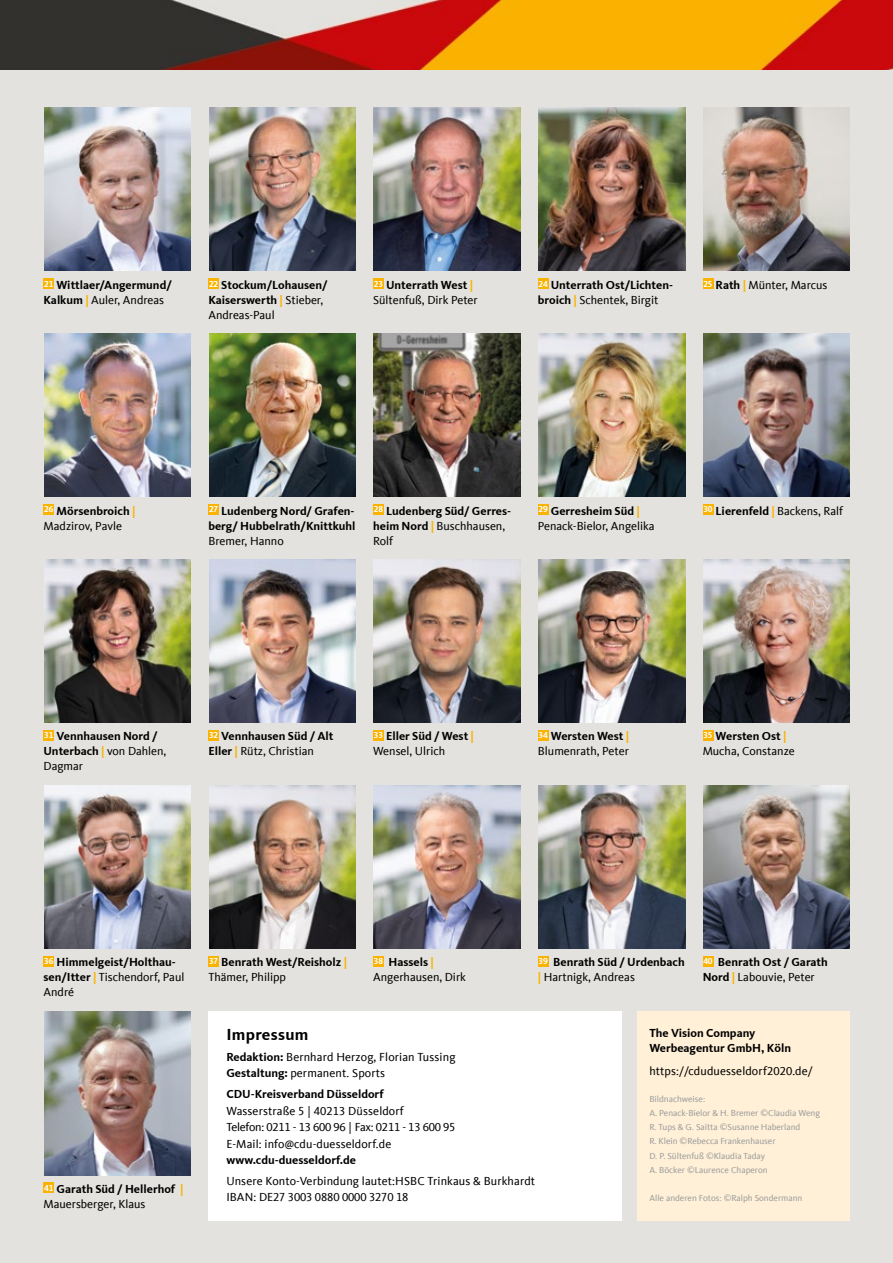
<style>
.page{position:relative;width:893px;height:1263px;background:#e3e2de}
.page>*{position:absolute;margin:0;border:0;box-sizing:border-box;transform-origin:0 0}
.t1{font:700 16.5px "CDU Kievit Tab";letter-spacing:.02em;color:#000}
.t2{font:700 12px/15px "CDU Kievit Tab";color:#000}
.t3{font:12px/15px "CDU Kievit Tab";color:#000}
.t4{font:9px/14.2px "CDU Kievit Tab";color:#9c9d9d}
.s1{color:#fab300}
.s2{font-weight:400}
.s3{font-weight:700}
.s4{font-weight:700;color:#fab300}
</style>
<div class="page">
<img style="left:0;top:0;width:893px;height:69px">
<img style="left:44px;top:333px;width:147px;height:164px">
<img style="left:209px;top:333px;width:147px;height:164px">
<img style="left:374px;top:333px;width:146px;height:164px">
<img style="left:539px;top:333px;width:146px;height:164px">
<img style="left:703px;top:333px;width:147px;height:164px">
<div style="left:44px;top:504px;width:10px;height:11px;background:#fab300"></div>
<div style="left:208px;top:504px;width:11px;height:11px;background:#fab300"></div>
<div style="left:373px;top:504px;width:11px;height:11px;background:#fab300"></div>
<div style="left:538px;top:504px;width:11px;height:11px;background:#fab300"></div>
<div style="left:703px;top:504px;width:10px;height:11px;background:#fab300"></div>
<img style="left:44px;top:107px;width:147px;height:164px">
<img style="left:209px;top:107px;width:147px;height:164px">
<img style="left:374px;top:107px;width:146px;height:164px">
<img style="left:539px;top:107px;width:146px;height:164px">
<img style="left:703px;top:107px;width:147px;height:164px">
<div style="left:44px;top:278px;width:10px;height:11px;background:#fab300"></div>
<div style="left:208px;top:278px;width:11px;height:11px;background:#fab300"></div>
<div style="left:373px;top:278px;width:11px;height:11px;background:#fab300"></div>
<div style="left:538px;top:278px;width:11px;height:11px;background:#fab300"></div>
<div style="left:703px;top:278px;width:10px;height:11px;background:#fab300"></div>
<img style="left:44px;top:559px;width:147px;height:164px">
<img style="left:209px;top:559px;width:147px;height:164px">
<img style="left:374px;top:559px;width:146px;height:164px">
<img style="left:539px;top:559px;width:146px;height:164px">
<img style="left:703px;top:559px;width:147px;height:164px">
<div style="left:44px;top:730px;width:10px;height:10px;background:#fab300"></div>
<div style="left:208px;top:730px;width:11px;height:10px;background:#fab300"></div>
<div style="left:373px;top:730px;width:11px;height:10px;background:#fab300"></div>
<div style="left:538px;top:730px;width:11px;height:10px;background:#fab300"></div>
<div style="left:703px;top:730px;width:10px;height:10px;background:#fab300"></div>
<img style="left:44px;top:785px;width:147px;height:163px">
<img style="left:209px;top:785px;width:147px;height:163px">
<img style="left:374px;top:785px;width:146px;height:163px">
<img style="left:539px;top:785px;width:146px;height:163px">
<img style="left:703px;top:785px;width:147px;height:163px">
<div style="left:44px;top:956px;width:10px;height:10px;background:#fab300"></div>
<div style="left:208px;top:956px;width:11px;height:10px;background:#fab300"></div>
<div style="left:373px;top:956px;width:11px;height:10px;background:#fab300"></div>
<div style="left:538px;top:956px;width:11px;height:10px;background:#fab300"></div>
<div style="left:703px;top:956px;width:10px;height:10px;background:#fab300"></div>
<img style="left:44px;top:1012px;width:147px;height:163px">
<div style="left:44px;top:1182px;width:10px;height:11px;background:#fab300"></div>
<div style="left:637px;top:1012px;width:213px;height:209px;background:#fff0d7"></div>
<div style="left:208px;top:1011px;width:414px;height:209px;background:#fff"></div>
<p class="t2" style="left:44px;top:277px;width:130px"><sup>21</sup> Wittlaer/Angermund/<br>Kalkum <span class="s1">|</span> <span class="s2">Auler, Andreas</span></p>
<p class="t2" style="left:208px;top:277px;width:121px"><sup>22</sup> Stockum/Lohausen/<br>Kaiserswerth <span class="s1">|</span> <span class="s2">Stieber,<br>Andreas-Paul</span></p>
<p class="t3" style="left:373px;top:277px;width:106px"><sup>23</sup> <span class="s3">Unterrath West</span> <span class="s4">|<br></span>Sültenfuß, Dirk Peter</p>
<p class="t2" style="left:538px;top:277px;width:137px"><sup>24</sup> Unterrath Ost/Lichten&shy;broich <span class="s1">|</span> <span class="s2">Schentek, Birgit</span></p>
<p class="t3" style="left:703px;top:277px;width:126px"><sup>25</sup> <span class="s3">Rath</span> <span class="s4">|</span> Münter, Marcus</p>
<p class="t3" style="left:44px;top:503px;width:93px"><sup>26</sup> <span class="s3">Mörsenbroich</span> <span class="s4">|<br></span>Madzirov, Pavle</p>
<p class="t2" style="left:208px;top:503px;width:149px"><sup>27</sup> Ludenberg Nord/ Grafen&shy;berg/ Hubbelrath/Knittkuhl</p>
<p class="t3" style="left:208px;top:533px;width:77px">Bremer, Hanno</p>
<p class="t2" style="left:373px;top:503px;width:139px"><sup>28</sup> Ludenberg Süd/ Gerres&shy;heim Nord <span class="s1">|</span> <span class="s2">Buschhausen,<br>Rolf</span></p>
<p class="t3" style="left:538px;top:503px;width:118px"><sup>29</sup> <span class="s3">Gerresheim Süd</span> <span class="s4">|<br></span>Penack-Bielor, Angelika</p>
<p class="t3" style="left:703px;top:503px;width:141px"><sup>30</sup> <span class="s3">Lierenfeld</span> <span class="s4">|</span> Backens, Ralf</p>
<p class="t2" style="left:44px;top:729px;width:124px"><sup>31</sup> Vennhausen Nord /<br>Unterbach <span class="s1">|</span> <span class="s2">von Dahlen,<br>Dagmar</span></p>
<p class="t2" style="left:208px;top:729px;width:127px"><sup>32</sup> Vennhausen Süd / Alt<br>Eller <span class="s1">|</span> <span class="s2">Rütz, Christian</span></p>
<p class="t2" style="left:373px;top:729px;width:102px"><sup>33</sup> Eller Süd / West <span class="s1">|<br></span><span class="s2">Wensel, Ulrich</span></p>
<p class="t3" style="left:538px;top:729px;width:93px"><sup>34</sup> <span class="s3">Wersten West</span> <span class="s4">|<br></span>Blumenrath, Peter</p>
<p class="t3" style="left:703px;top:729px;width:94px"><sup>35</sup> <span class="s3">Wersten Ost</span> <span class="s4">|<br></span>Mucha, Constanze</p>
<p class="t2" style="left:44px;top:955px;width:142px"><sup>36</sup> Himmelgeist/Holthau&shy;sen/Itter <span class="s1">|</span> <span class="s2">Tischendorf, Paul<br>André</span></p>
<p class="t2" style="left:208px;top:955px;width:140px"><sup>37</sup> Benrath West/Reisholz <span class="s1">|<br></span><span class="s2">Thämer, Philipp</span></p>
<p class="t3" style="left:373px;top:955px;width:94px"><sup>38</sup> <span class="s3">Hassels</span> <span class="s4">|<br></span>Angerhausen, Dirk</p>
<p class="t2" style="left:538px;top:955px;width:148px"><sup>39</sup> Benrath Süd / Urdenbach <span class="s1">|</span> <span class="s2">Hartnigk, Andreas</span></p>
<p class="t2" style="left:703px;top:955px;width:127px"><sup>40</sup> Benrath Ost / Garath<br>Nord <span class="s1">|</span> <span class="s2">Labouvie, Peter</span></p>
<p class="t2" style="left:44px;top:1181px;width:141px"><sup>41</sup> Garath Süd / Hellerhof <span class="s1">|<br></span><span class="s2">Mauersberger, Klaus</span></p>
<h1 class="t1" style="left:226px;top:1025px;width:84px">Impressum</h1>
<p class="t3" style="left:226px;top:1049px;width:231px;line-height:16.5px"><span class="s3">Redaktion:</span> Bernhard Herzog, Florian Tussing<br><span class="s3">Gestaltung:</span> permanent. Sports</p>
<p class="t2" style="left:226px;top:1087px;width:159px">CDU-Kreisverband Düsseldorf</p>
<p class="t3" style="left:226px;top:1102px;width:231px;line-height:16.5px">Wasserstraße 5 | 40213 Düsseldorf<br>Telefon: 0211 - 13 600 96 | Fax: 0211 - 13 600 95<br>E-Mail: info@cdu-duesseldorf.de</p>
<p class="t2" style="left:226px;top:1153px;width:131px">www.cdu-duesseldorf.de</p>
<p class="t3" style="left:226px;top:1173px;width:310px;line-height:16.5px">Unsere Konto-Verbindung lautet:HSBC Trinkaus &amp; Burkhardt<br>IBAN: DE27 3003 0880 0000 3270 18</p>
<p class="t2" style="left:649px;top:1025px;width:143px">The Vision Company<br>Werbeagentur GmbH, Köln</p>
<p class="t3" style="left:649px;top:1063px;width:165px">https://cduduesseldorf2020.de/</p>
<p class="t4" style="left:649px;top:1092px;width:172px">Bildnachweise:<br>A. Penack-Bielor &amp; H. Bremer ©Claudia Weng<br>R. Tups &amp; G. Saitta ©Susanne Haberland<br>R. Klein ©Rebecca Frankenhauser<br>D. P. Sültenfuß ©Klaudia Taday<br>A. Böcker ©Laurence Chaperon</p>
<p class="t4" style="left:649px;top:1191px;width:155px">Alle anderen Fotos: ©Ralph Sondermann</p>
</div>
